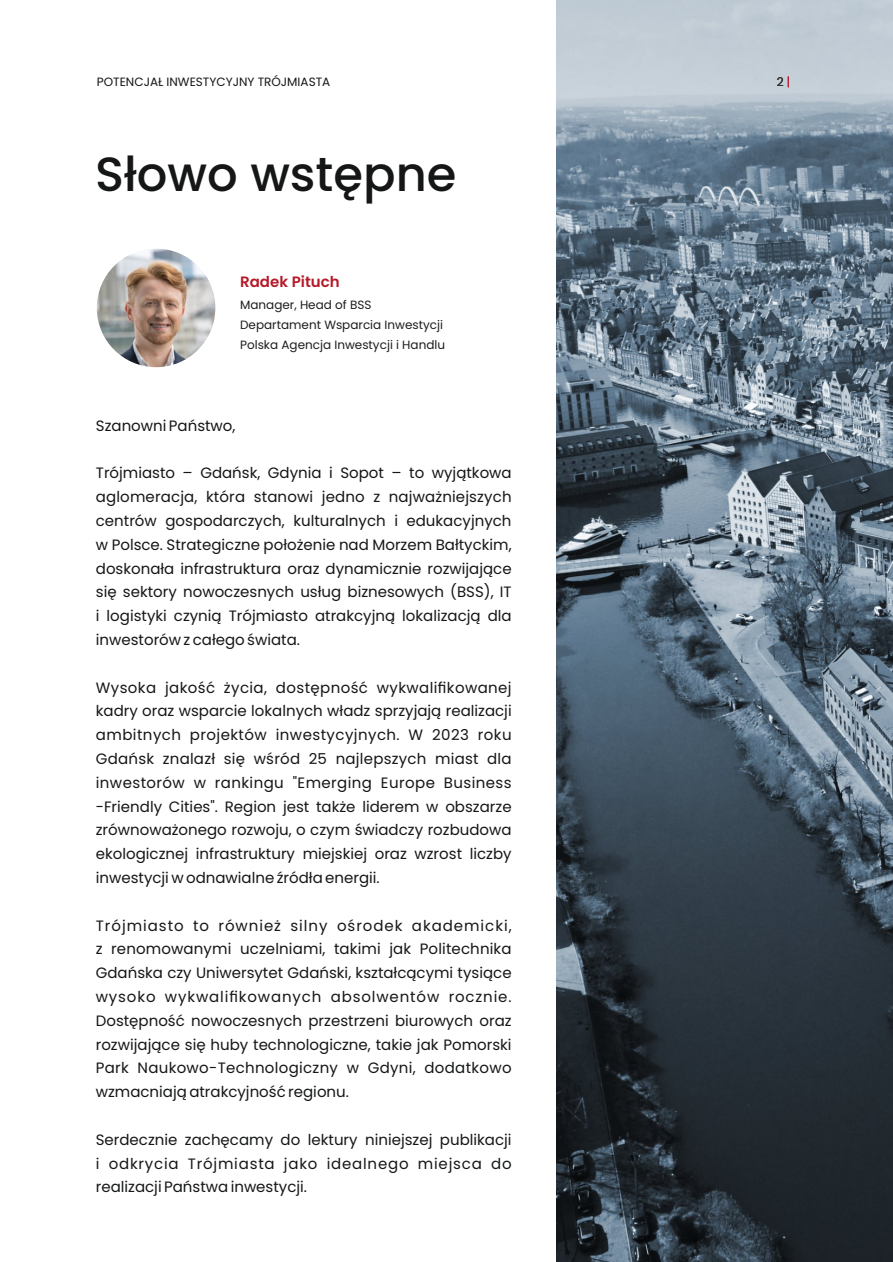
<style>
.page{position:relative;width:893px;height:1262px;background:#fff}
.page>*{position:absolute;margin:0;border:0;box-sizing:border-box;transform-origin:0 0}
.t1{font:500 48px "Poppins";color:#151616}
.t2{font:15px/23.9px "Poppins";color:#151616;text-align:justify}
.t3{font:600 15px "Poppins";color:#b61928}
.t4{font:12px/20.1px "Poppins";color:#1d1d1b}
.t5{font:12px "Poppins";color:#151616}
.t6{font:12px "Poppins";color:#333}
.s1{color:#b61928}
</style>
<div class="page">
<img style="left:556px;top:1px;width:337px;height:1261px">
<img style="left:97px;top:249px;width:118px;height:118px;border-radius:59px">
<p class="t5" style="left:97px;top:73px;width:235px">POTENCJAŁ INWESTYCYJNY TRÓJMIASTA</p>
<h1 class="t1" style="left:95px;top:140px;width:363px">Słowo wstępne</h1>
<p class="t3" style="left:240px;top:271px;width:101px">Radek Pituch</p>
<p class="t4" style="left:240px;top:294px;width:206px">Manager, Head of BSS<br>Departament Wsparcia Inwestycji<br>Polska Agencja Inwestycji i Handlu</p>
<p class="t2" style="left:96px;top:413px;width:141px">Szanowni Państwo,</p>
<p class="t2" style="left:96px;top:461px;width:417px">Trójmiasto – Gdańsk, Gdynia i Sopot – to wyjątkowa aglomeracja, która stanowi jedno z najważniejszych centrów gospodarczych, kulturalnych i edukacyjnych w Polsce. Strategiczne położenie nad Morzem Bałtyckim, doskonała infrastruktura oraz dynamicznie rozwijające się sektory nowoczesnych usług biznesowych (BSS), IT i logistyki czynią Trójmiasto atrakcyjną lokalizacją dla inwestorów z całego świata.</p>
<p class="t2" style="left:96px;top:675px;width:417px">Wysoka jakość życia, dostępność wykwalifikowanej kadry oraz wsparcie lokalnych władz sprzyjają realizacji ambitnych projektów inwestycyjnych. W 2023 roku Gdańsk znalazł się wśród 25 najlepszych miast dla inwestorów w rankingu "Emerging Europe Business -Friendly Cities". Region jest także liderem w obszarze zrównoważonego rozwoju, o czym świadczy rozbudowa ekologicznej infrastruktury miejskiej oraz wzrost liczby inwestycji w odnawialne źródła energii.</p>
<p class="t2" style="left:96px;top:913px;width:417px">Trójmiasto to również silny ośrodek akademicki, z renomowanymi uczelniami, takimi jak Politechnika Gdańska czy Uniwersytet Gdański, kształcącymi tysiące wysoko wykwalifikowanych absolwentów rocznie.<br>Dostępność nowoczesnych przestrzeni biurowych oraz rozwijające się huby technologiczne, takie jak Pomorski Park Naukowo-Technologiczny w Gdyni, dodatkowo wzmacniają atrakcyjność regionu.</p>
<p class="t2" style="left:96px;top:1127px;width:417px">Serdecznie zachęcamy do lektury niniejszej publikacji i odkrycia Trójmiasta jako idealnego miejsca do realizacji Państwa inwestycji.</p>
<p class="t6" style="left:776px;top:73px;width:15px">2 <span class="s1">|</span></p>
</div>
